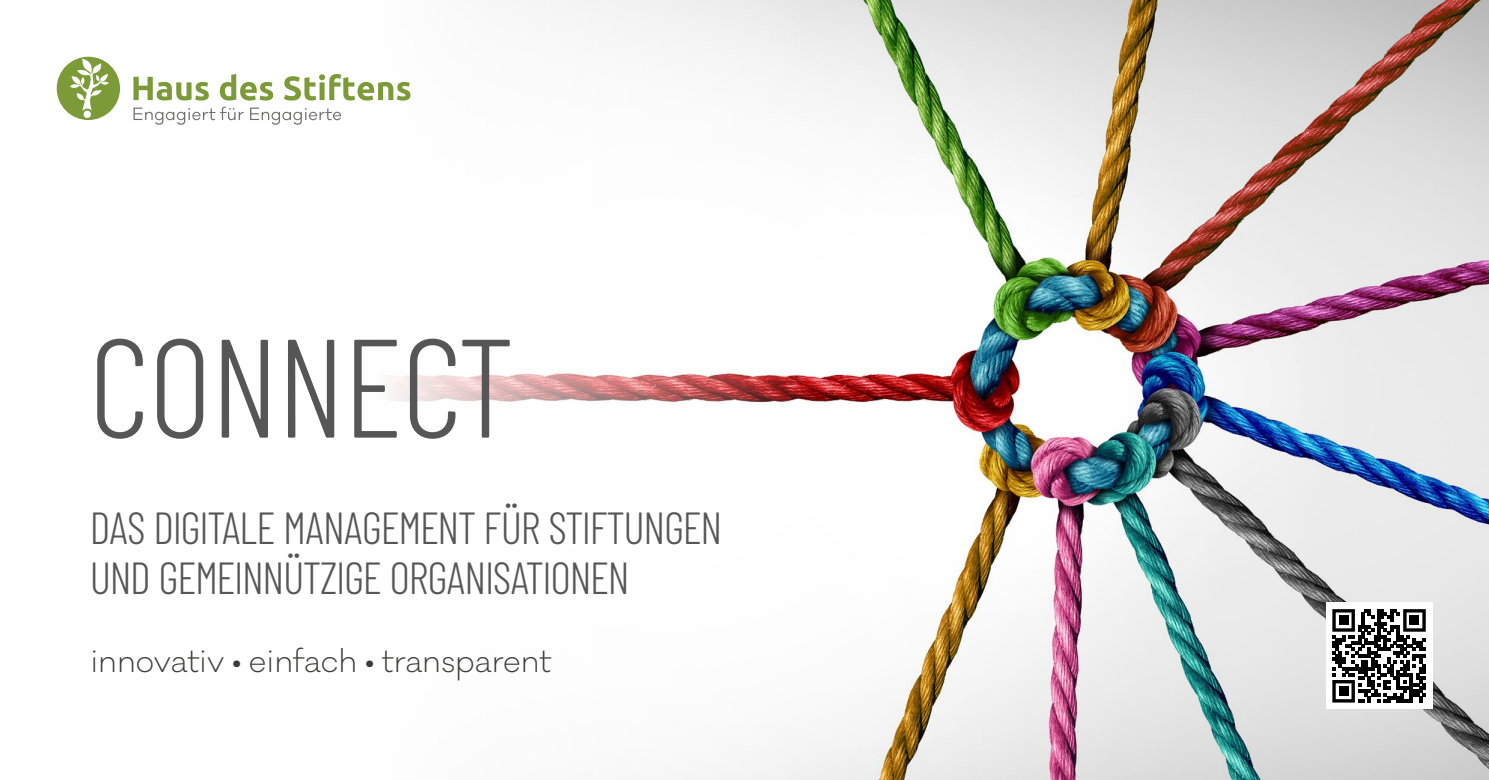
<style>
.page{position:relative;width:1489px;height:780px;background:#fff}
.page>*{position:absolute;margin:0;border:0;box-sizing:border-box;transform-origin:0 0}
.t1{font:300 139.75px "Barlow Condensed";letter-spacing:.02em;color:#565656}
.t2{font:300 45px/50px "Barlow Condensed";color:#565656}
.t3{font:300 30px "Galano Classic";color:#3b3b3a}
</style>
<div class="page">
<img style="left:859px;top:0;width:629px;height:780px">
<svg style="left:133px;top:77px;width:76px;height:24px"></svg>
<svg style="left:220px;top:74px;width:53px;height:27px"></svg>
<svg style="left:284px;top:74px;width:126px;height:27px"></svg>
<svg style="left:133px;top:107px;width:111px;height:18px"></svg>
<svg style="left:250px;top:108px;width:91px;height:17px"></svg>
<svg style="left:57px;top:57px;width:63px;height:63px"></svg>
<div style="left:1325px;top:602px;width:106px;height:107px;background:#fff"></div>
<svg style="left:1332px;top:609px;width:93px;height:93px"></svg>
<div style="left:1338px;top:615px;width:10px;height:10px;background:#000"></div>
<div style="left:1409px;top:615px;width:10px;height:10px;background:#000"></div>
<div style="left:1338px;top:686px;width:10px;height:10px;background:#000"></div>
<h1 class="t1" style="left:90px;top:287px;width:423px">CONNECT</h1>
<p class="t2" style="left:90px;top:499px;width:632px">DAS DIGITALE MANAGEMENT FÜR STIFTUNGEN<br>UND GEMEINNÜTZIGE ORGANISATIONEN</p>
<p class="t3" style="left:90px;top:641px;width:462px">innovativ <sup>.</sup> einfach <sup>.</sup> transparent</p>
</div>
